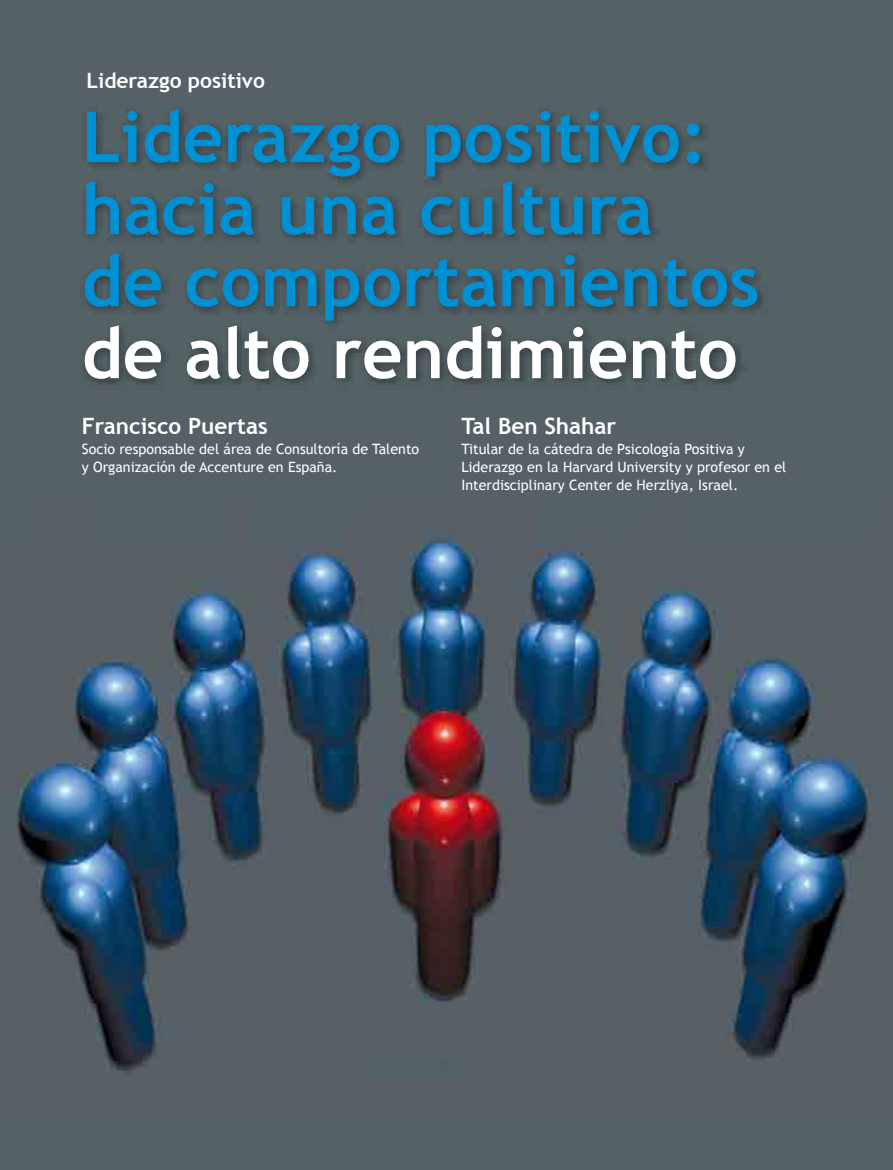
<style>
.page{position:relative;width:893px;height:1170px;background:#fff}
.page>*{position:absolute;margin:0;border:0;box-sizing:border-box;transform-origin:0 0}
.t1{font:700 70.5px/72px "Trebuchet MS";color:#0091d5}
.t2{font:700 70.5px "Trebuchet MS";color:#fff}
.t3{font:700 22.5px "Trebuchet MS";color:#fff}
.t4{font:700 21px "Trebuchet MS";color:#fff}
.t5{font:14.25px/18px "Trebuchet MS";color:#fff}
</style>
<div class="page">
<div style="left:0;top:0;width:893px;height:1169px;background:#556166"></div>
<img style="left:17px;top:538px;width:863px;height:533px">
<h3 class="t4" style="left:86px;top:68px;width:180px">Liderazgo positivo</h3>
<h1 class="t1" style="left:82px;top:101px;width:679px">Liderazgo positivo: hacia una cultura<br>de comportamientos</h1>
<h1 class="t2" style="left:82px;top:309px;width:657px">de alto rendimiento</h1>
<h2 class="t3" style="left:82px;top:411px;width:187px">Francisco Puertas</h2>
<p class="t5" style="left:82px;top:440px;width:339px">Socio responsable del área de Consultoría de Talento y Organización de Accenture en España.</p>
<h2 class="t3" style="left:461px;top:411px;width:156px">Tal Ben Shahar</h2>
<p class="t5" style="left:461px;top:440px;width:326px">Titular de la cátedra de Psicología Positiva y<br>Liderazgo en la Harvard University y profesor en el<br>Interdisciplinary Center de Herzliya, Israel.</p>
</div>
